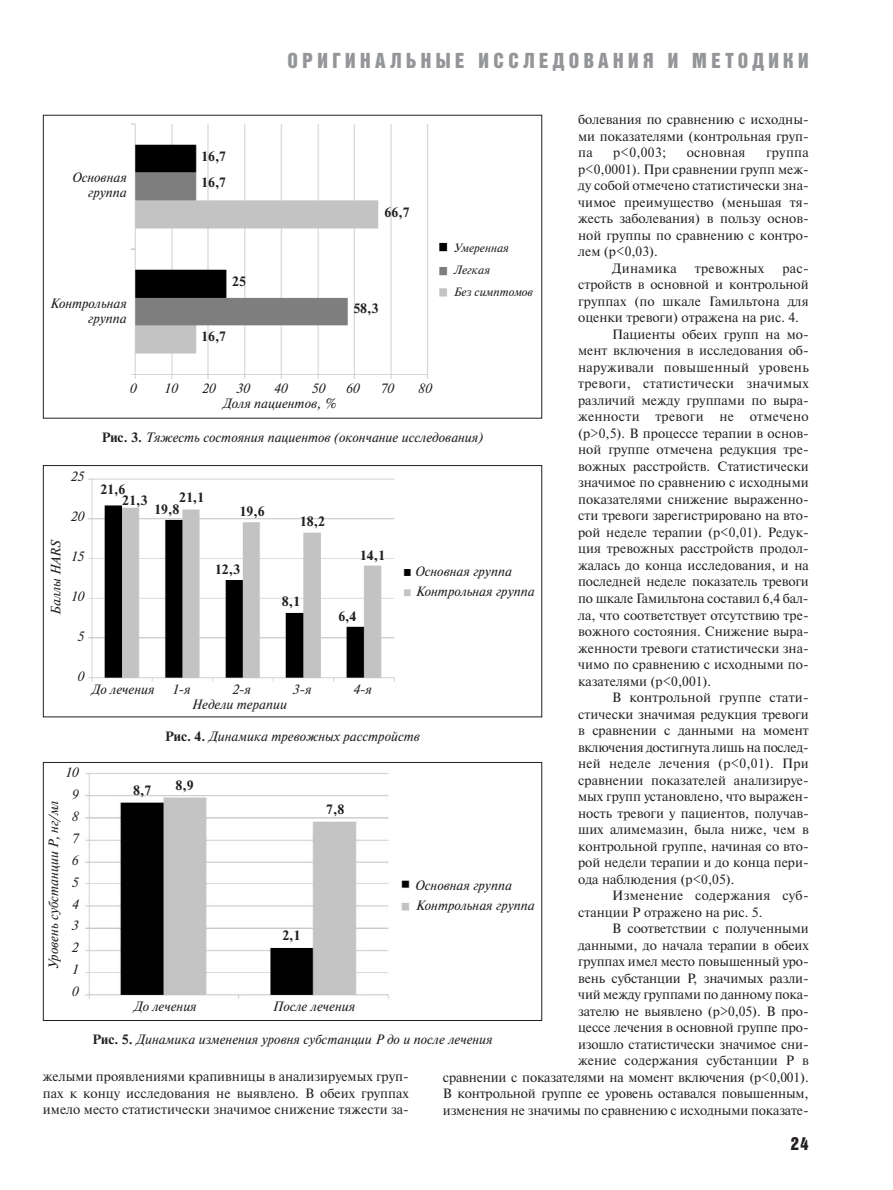
<style>
.page{position:relative;width:893px;height:1190px;background:#fff}
.page>*{position:absolute;margin:0;border:0;box-sizing:border-box;transform-origin:0 0}
.t1{font:21px "Bastion Kontrast";letter-spacing:.21em;color:#939598}
.t2{font:18px "Bastion Kontrast";color:#231f20}
.t3{font:13.5px/16.5px "Newton C";color:#231f20;text-align:justify}
.t4{font:italic 13.5px/21.9px "Newton C";color:#231f20;text-align:right}
.t5{font:13.5px "Newton C";letter-spacing:.02em;color:#231f20}
.t6{font:700 13.5px/25.5px "Newton C";color:#231f20}
.t7{font:13.5px "Newton C";letter-spacing:-.02em;color:#231f20}
.t8{font:italic 12px/22.2px "Newton C";color:#231f20}
.s1{font-weight:700;font-style:normal}
</style>
<div class="page">
<img style="left:131px;top:123px;width:317px;height:256px">
<div style="left:43px;top:115px;width:499px;height:303px;border:1px solid #231f20"></div>
<img style="left:88px;top:478px;width:323px;height:204px">
<div style="left:43px;top:465px;width:499px;height:252px;border:1px solid #231f20"></div>
<img style="left:85px;top:773px;width:324px;height:226px">
<div style="left:43px;top:762px;width:499px;height:258px;border:1px solid #231f20"></div>
<h1 class="t1" style="left:287px;top:53px;width:522px">ОРИГИНАЛЬНЫЕ ИССЛЕДОВАНИЯ И МЕТОДИКИ</h1>
<p class="t3" style="left:578px;top:113px;width:232px">болевания по сравнению с исходны&shy;ми показателями (контрольная груп&shy;па</p>
<p class="t3" style="left:613px;top:146px;width:55px">p&lt;0,003;</p>
<p class="t5" style="left:686px;top:148px;width:60px">основная</p>
<p class="t3" style="left:766px;top:146px;width:44px">группа</p>
<p class="t3" style="left:578px;top:162px;width:232px">p&lt;0,0001). При сравнении групп меж-</p>
<p class="t3" style="left:578px;top:179px;width:232px">ду собой отмечено статистически зна-</p>
<p class="t3" style="left:578px;top:195px;width:232px">чимое преимущество (меньшая тя-</p>
<p class="t3" style="left:578px;top:212px;width:232px">жесть заболевания) в пользу основ-</p>
<p class="t3" style="left:578px;top:228px;width:232px">ной группы по сравнению с контро-</p>
<p class="t3" style="left:578px;top:245px;width:81px">лем (p&lt;0,03).</p>
<p class="t5" style="left:612px;top:263px;width:66px">Динамика</p>
<p class="t5" style="left:695px;top:263px;width:71px">тревожных</p>
<p class="t3" style="left:782px;top:261px;width:28px">рас-</p>
<p class="t3" style="left:578px;top:278px;width:232px">стройств в основной и контрольной</p>
<p class="t3" style="left:578px;top:294px;width:232px">группах (по шкале Гамильтона для</p>
<p class="t3" style="left:578px;top:311px;width:222px">оценки тревоги) отражена на рис. 4.</p>
<p class="t3" style="left:612px;top:327px;width:198px">Пациенты обеих групп на мо-</p>
<p class="t3" style="left:578px;top:344px;width:232px">мент включения в исследования об-</p>
<p class="t5" style="left:578px;top:362px;width:232px">наруживали повышенный уровень</p>
<p class="t5" style="left:578px;top:379px;width:232px">тревоги, статистически значимых</p>
<p class="t3" style="left:578px;top:393px;width:232px">различий между группами по выра-</p>
<p class="t5" style="left:578px;top:412px;width:232px">женности тревоги не отмечено</p>
<p class="t3" style="left:578px;top:426px;width:232px">(p&gt;0,5). В процессе терапии в основ-</p>
<p class="t3" style="left:578px;top:443px;width:232px">ной группе отмечена редукция тре-</p>
<p class="t3" style="left:578px;top:459px;width:232px">вожных расстройств. Статистически</p>
<p class="t3" style="left:578px;top:476px;width:232px">значимое по сравнению с исходными</p>
<p class="t3" style="left:578px;top:492px;width:232px">показателями снижение выраженно-</p>
<p class="t3" style="left:578px;top:509px;width:232px">сти тревоги зарегистрировано на вто-</p>
<p class="t3" style="left:578px;top:525px;width:232px">рой неделе терапии (p&lt;0,01). Редук-</p>
<p class="t3" style="left:578px;top:542px;width:232px">ция тревожных расстройств продол-</p>
<p class="t3" style="left:578px;top:558px;width:232px">жалась до конца исследования, и на</p>
<p class="t3" style="left:578px;top:575px;width:232px">последней неделе показатель тревоги</p>
<p class="t3" style="left:578px;top:591px;width:232px">по шкале Гамильтона составил 6,4 бал-</p>
<p class="t3" style="left:578px;top:608px;width:232px">ла, что соответствует отсутствию тре-</p>
<p class="t3" style="left:578px;top:624px;width:232px">вожного состояния. Снижение выра-</p>
<p class="t3" style="left:578px;top:641px;width:232px">женности тревоги статистически зна-</p>
<p class="t3" style="left:578px;top:657px;width:232px">чимо по сравнению с исходными по-</p>
<p class="t3" style="left:578px;top:674px;width:134px">казателями (p&lt;0,001).</p>
<p class="t3" style="left:612px;top:690px;width:198px">В контрольной группе стати-</p>
<p class="t3" style="left:578px;top:707px;width:232px">стически значимая редукция тревоги</p>
<p class="t3" style="left:578px;top:723px;width:232px">в сравнении с данными на момент</p>
<p class="t7" style="left:578px;top:742px;width:232px">включения достигнута лишь на послед-</p>
<p class="t5" style="left:578px;top:758px;width:232px">ней неделе лечения (p&lt;0,01). При</p>
<p class="t3" style="left:578px;top:773px;width:232px">сравнении показателей анализируе-</p>
<p class="t3" style="left:578px;top:789px;width:232px">мых групп установлено, что выражен-</p>
<p class="t3" style="left:578px;top:806px;width:232px">ность тревоги у пациентов, получав-</p>
<p class="t3" style="left:578px;top:822px;width:232px">ших алимемазин, была ниже, чем в</p>
<p class="t3" style="left:578px;top:839px;width:232px">контрольной группе, начиная со вто-</p>
<p class="t3" style="left:578px;top:855px;width:232px">рой недели терапии и до конца пери-</p>
<p class="t3" style="left:578px;top:872px;width:158px">ода наблюдения (p&lt;0,05).</p>
<p class="t5" style="left:612px;top:890px;width:198px">Изменение содержания суб-</p>
<p class="t3" style="left:578px;top:905px;width:186px">станции P отражено на рис. 5.</p>
<p class="t3" style="left:612px;top:921px;width:198px">В соответствии с полученными</p>
<p class="t3" style="left:578px;top:938px;width:232px">данными, до начала терапии в обеих</p>
<p class="t3" style="left:578px;top:954px;width:232px">группах имел место повышенный уро-</p>
<p class="t3" style="left:578px;top:971px;width:232px">вень субстанции P, значимых разли-</p>
<p class="t3" style="left:578px;top:987px;width:232px">чий между группами по данному пока-</p>
<p class="t3" style="left:578px;top:1004px;width:232px">зателю не выявлено (p&gt;0,05). В про-</p>
<p class="t3" style="left:578px;top:1020px;width:232px">цессе лечения в основной группе про-</p>
<p class="t3" style="left:578px;top:1037px;width:232px">изошло статистически значимое сни-</p>
<p class="t3" style="left:578px;top:1053px;width:232px">жение содержания субстанции P в</p>
<p class="t3" style="left:443px;top:1070px;width:367px">сравнении с показателями на момент включения (p&lt;0,001).</p>
<p class="t3" style="left:443px;top:1086px;width:367px">В контрольной группе ее уровень оставался повышенным,</p>
<p class="t3" style="left:443px;top:1103px;width:367px">изменения не значимы по сравнению с исходными показате-</p>
<p class="t6" style="left:201px;top:145px;width:27px">16,7<br>16,7</p>
<p class="t4" style="left:73px;top:171px;width:56px;line-height:15px">Основная группа</p>
<p class="t6" style="left:384px;top:200px;width:27px">66,7</p>
<p class="t8" style="left:454px;top:238px;width:81px">Умеренная<br>Легкая<br>Без симптомов</p>
<p class="t6" style="left:232px;top:269px;width:15px">25</p>
<p class="t4" style="left:50px;top:297px;width:78px;line-height:15px">Контрольная группа</p>
<p class="t6" style="left:353px;top:296px;width:27px">58,3</p>
<p class="t6" style="left:201px;top:325px;width:27px">16,7</p>
<p class="t4" style="left:129px;top:378px;width:8px">0</p>
<p class="t4" style="left:164px;top:378px;width:15px">10</p>
<p class="t4" style="left:202px;top:378px;width:15px">20</p>
<p class="t4" style="left:236px;top:378px;width:15px">30</p>
<p class="t4" style="left:274px;top:378px;width:15px">40</p>
<p class="t4" style="left:311px;top:378px;width:15px">50</p>
<p class="t4" style="left:346px;top:378px;width:15px">60</p>
<p class="t4" style="left:380px;top:378px;width:15px">70</p>
<p class="t4" style="left:418px;top:378px;width:15px">80</p>
<p class="t4" style="left:223px;top:393px;width:115px">Доля пациентов, %</p>
<p class="t4" style="left:102px;top:427px;width:383px"><span class="s1">Рис. 3.</span> Тяжесть состояния пациентов (окончание исследования)</p>
<p class="t4" style="left:70px;top:467px;width:15px">25</p>
<p class="t4" style="left:70px;top:507px;width:15px">20</p>
<p class="t4" style="left:70px;top:547px;width:15px">15</p>
<p class="t4" style="left:70px;top:586px;width:15px">10</p>
<p class="t4" style="left:77px;top:626px;width:8px">5</p>
<p class="t4" style="left:77px;top:666px;width:8px">0</p>
<p class="t6" style="left:122px;top:484px;width:27px;line-height:11.2px;text-indent:-22px">21,6<br>21,3</p>
<p class="t6" style="left:179px;top:486px;width:27px">21,1</p>
<p class="t6" style="left:154px;top:498px;width:27px">19,8</p>
<p class="t6" style="left:240px;top:500px;width:27px">19,6</p>
<p class="t6" style="left:300px;top:509px;width:27px">18,2</p>
<p class="t4" style="left:46px;top:615px;width:77px;rotate:-90deg">Баллы НARS</p>
<p class="t6" style="left:360px;top:543px;width:27px">14,1</p>
<p class="t6" style="left:215px;top:558px;width:27px">12,3</p>
<p class="t4" style="left:416px;top:563px;width:120px;line-height:19.5px;text-align:left">Основная группа<br>Контрольная группа</p>
<p class="t6" style="left:282px;top:590px;width:20px">8,1</p>
<p class="t6" style="left:338px;top:604px;width:20px">6,4</p>
<p class="t4" style="left:91px;top:680px;width:64px">До лечения</p>
<p class="t4" style="left:172px;top:680px;width:20px">1-я</p>
<p class="t4" style="left:232px;top:680px;width:20px">2-я</p>
<p class="t4" style="left:292px;top:680px;width:20px">3-я</p>
<p class="t4" style="left:353px;top:680px;width:20px">4-я</p>
<p class="t4" style="left:192px;top:695px;width:97px">Недели терапии</p>
<p class="t4" style="left:165px;top:726px;width:256px"><span class="s1">Рис. 4.</span> Динамика тревожных расстройств</p>
<p class="t4" style="left:65px;top:762px;width:15px;text-align:center">10<br>9<br>8<br>7<br>6<br>5<br>4<br>3<br>2<br>1<br>0</p>
<p class="t6" style="left:133px;top:779px;width:20px">8,7</p>
<p class="t6" style="left:175px;top:774px;width:20px">8,9</p>
<p class="t4" style="left:44px;top:969px;width:171px;rotate:-90deg">Уровень субстанции P, нг/мл</p>
<p class="t6" style="left:326px;top:797px;width:20px">7,8</p>
<p class="t4" style="left:416px;top:877px;width:120px;line-height:19.5px;text-align:left">Основная группа<br>Контрольная группа</p>
<p class="t6" style="left:282px;top:924px;width:20px">2,1</p>
<p class="t4" style="left:134px;top:996px;width:64px">До лечения</p>
<p class="t4" style="left:273px;top:996px;width:84px">После лечения</p>
<p class="t4" style="left:92px;top:1029px;width:401px"><span class="s1">Рис. 5.</span> Динамика изменения уровня субстанции Р до и после лечения</p>
<p class="t3" style="left:43px;top:1069px;width:367px">желыми проявлениями крапивницы в анализируемых груп&shy;пах к концу исследования не выявлено. В обеих группах имело место статистически значимое снижение тяжести за-</p>
<h2 class="t2" style="left:790px;top:1137px;width:19px">24</h2>
</div>
